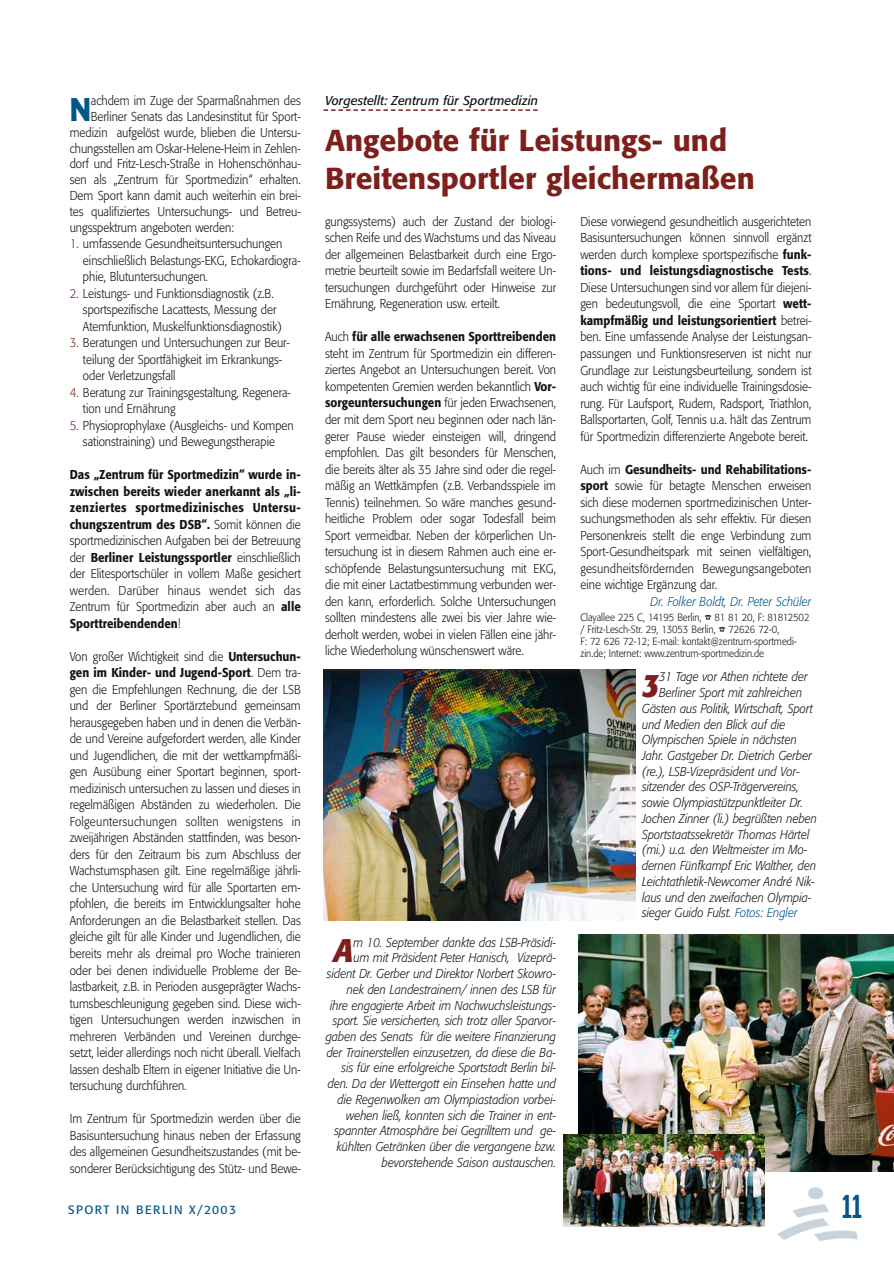
<style>
.page{position:relative;width:894px;height:1264px;background:#fff}
.page>*{position:absolute;margin:0;border:0;box-sizing:border-box;transform-origin:0 0}
.t1{font:700 33px "Garage Gothic";color:#005888}
.t2{font:italic 700 32.4px "Formata";color:#7d201c;scale:.9 1}
.t3{font:700 32.4px "Formata";color:#005788;scale:.9 1}
.t4{font:500 30px/37.7px "Formata";color:#7d201c}
.t5{font:300 12.75px/16.5px "Formata";color:#131413;text-align:justify;scale:.9 1}
.t6{font:italic 300 12.75px/15.8px "Formata";color:#131413;text-align:right;scale:.9 1}
.t7{font:italic 12.75px "Formata";color:#131413}
.t8{font:italic 300 12.75px "Formata";color:#005788;scale:.9 1}
.t9{font:12px "Formata";letter-spacing:.115em;color:#005788}
.t10{font:300 10.5px/12px "Formata";color:#131413;scale:.9 1}
.s1{font-weight:500}
.s2{color:#7d201c}
.s3{color:#005788}
</style>
<div class="page">
<img style="left:777px;top:1187px;width:81px;height:54px">
<svg style="left:323px;top:109px;width:214px;height:2px"></svg>
<img style="left:578px;top:934px;width:315px;height:237px">
<img style="left:563px;top:1134px;width:201px;height:92px">
<img style="left:323px;top:669px;width:312px;height:251px">
<p class="t7" style="left:325px;top:95px;width:215px">Vorgestellt: Zentrum für Sportmedizin</p>
<h3 class="t4" style="left:325px;top:124px;width:431px">Angebote für Leistungs- und<br>Breitensportler gleichermaßen</h3>
<p class="t5" style="left:325px;top:214px;width:258px">gungssystems) auch der Zustand der biologi&shy;schen Reife und des Wachstums und das Niveau der allgemeinen Belastbarkeit durch eine Ergo&shy;metrie beurteilt sowie im Bedarfsfall weitere Un&shy;tersuchungen durchgeführt oder Hinweise zur Ernährung, Regeneration usw. erteilt.</p>
<p class="t5" style="left:325px;top:329px;width:258px">Auch <span class="s1">für alle erwachsenen Sporttreibenden </span>steht im Zentrum für Sportmedizin ein differen&shy;ziertes Angebot an Untersuchungen bereit. Von kompetenten Gremien werden bekanntlich <span class="s1">Vor&shy;sorgeuntersuchungen</span> für jeden Erwachsenen, der mit dem Sport neu beginnen oder nach län&shy;gerer Pause wieder einsteigen will, dringend empfohlen. Das gilt besonders für Menschen, die bereits älter als 35 Jahre sind oder die regel&shy;mäßig an Wettkämpfen (z.B. Verbandsspiele im Tennis) teilnehmen. So wäre manches gesund&shy;heitliche Problem oder sogar Todesfall beim Sport vermeidbar. Neben der körperlichen Un&shy;tersuchung ist in diesem Rahmen auch eine er&shy;schöpfende Belastungsuntersuchung mit EKG, die mit einer Lactatbestimmung verbunden wer&shy;den kann, erforderlich. Solche Untersuchungen sollten mindestens alle zwei bis vier Jahre wie&shy;derholt werden, wobei in vielen Fällen eine jähr&shy;liche Wiederholung wünschenswert wäre.</p>
<h2 class="t3" style="left:70px;top:95px;width:25px">N</h2>
<p class="t5" style="left:91px;top:94px;width:234px">achdem im Zuge der Sparmaßnahmen des</p>
<p class="t5" style="left:91px;top:109px;width:234px">Berliner Senats das Landesinstitut für Sport-</p>
<p class="t5" style="left:70px;top:125px;width:258px">medizin aufgelöst wurde, blieben die Untersu-</p>
<p class="t5" style="left:70px;top:141px;width:258px">chungsstellen am Oskar-Helene-Heim in Zehlen-</p>
<p class="t5" style="left:70px;top:157px;width:258px">dorf und Fritz-Lesch-Straße in Hohenschönhau-</p>
<p class="t5" style="left:70px;top:172px;width:258px">sen als „Zentrum für Sportmedizin“ erhalten.</p>
<p class="t5" style="left:70px;top:188px;width:258px">Dem Sport kann damit auch weiterhin ein brei-</p>
<p class="t5" style="left:70px;top:204px;width:258px">tes qualifiziertes Untersuchungs- und Betreu-</p>
<p class="t5" style="left:70px;top:220px;width:184px">ungsspektrum angeboten werden:</p>
<p class="t5" style="left:83px;top:236px;width:243px;text-align:left;text-indent:-13px"><span class="s2">1.</span> umfassende Gesundheitsuntersuchungen einschließlich Belastungs-EKG, Echokardiogra&shy;phie, Blutuntersuchungen.</p>
<p class="t5" style="left:83px;top:286px;width:222px;text-align:left;text-indent:-13px"><span class="s2">2.</span> Leistungs- und Funktionsdiagnostik (z.B. sportspezifische Lacattests, Messung der<br>Atemfunktion, Muskelfunktionsdiagnostik)</p>
<p class="t5" style="left:83px;top:335px;width:231px;text-align:left;text-indent:-13px"><span class="s2">3.</span> Beratungen und Untersuchungen zur Beur&shy;teilung der Sportfähigkeit im Erkrankungs&shy;oder Verletzungsfall</p>
<p class="t5" style="left:83px;top:385px;width:232px;text-indent:-13px"><span class="s2">4.</span> Beratung zur Trainingsgestaltung, Regenera&shy;tion und Ernährung</p>
<p class="t5" style="left:70px;top:418px;width:250px;text-align:center"><span class="s2">5.</span> Physioprophylaxe (Ausgleichs- und Kompen sationstraining) und Bewegungstherapie</p>
<p class="t5" style="left:70px;top:467px;width:258px"><span class="s1">Das „Zentrum für Sportmedizin“ wurde in&shy;zwischen bereits wieder anerkannt als „li&shy;zenziertes sportmedizinisches Untersu&shy;chungszentrum des DSB“.</span> Somit können die sportmedizinischen Aufgaben bei der Betreuung der <span class="s1">Berliner Leistungssportler</span> einschließlich der Elitesportschüler in vollem Maße gesichert werden. Darüber hinaus wendet sich das Zentrum für Sportmedizin aber auch an <span class="s1">alle Sporttreibendenden</span>!</p>
<p class="t5" style="left:70px;top:649px;width:258px">Von großer Wichtigkeit sind die <span class="s1">Untersuchun&shy;gen im Kinder- und Jugend-Sport</span>. Dem tra&shy;gen die Empfehlungen Rechnung, die der LSB und der Berliner Sportärztebund gemeinsam herausgegeben haben und in denen die Verbän&shy;de und Vereine aufgefordert werden, alle Kinder und Jugendlichen, die mit der wettkampfmäßi&shy;gen Ausübung einer Sportart beginnen, sport&shy;medizinisch untersuchen zu lassen und dieses in regelmäßigen Abständen zu wiederholen. Die Folgeuntersuchungen sollten wenigstens in zweijährigen Abständen stattfinden, was beson&shy;ders für den Zeitraum bis zum Abschluss der Wachstumsphasen gilt. Eine regelmäßige jährli&shy;che Untersuchung wird für alle Sportarten em&shy;pfohlen, die bereits im Entwicklungsalter hohe Anforderungen an die Belastbarkeit stellen. Das gleiche gilt für alle Kinder und Jugendlichen, die bereits mehr als dreimal pro Woche trainieren oder bei denen individuelle Probleme der Be&shy;lastbarkeit, z.B. in Perioden ausgeprägter Wachs&shy;tumsbeschleunigung gegeben sind. Diese wich&shy;tigen Untersuchungen werden inzwischen in mehreren Verbänden und Vereinen durchge&shy;setzt, leider allerdings noch nicht überall. Vielfach lassen deshalb Eltern in eigener Initiative die Un&shy;tersuchung durchführen.</p>
<p class="t5" style="left:70px;top:1111px;width:258px">Im Zentrum für Sportmedizin werden über die Basisuntersuchung hinaus neben der Erfassung des allgemeinen Gesundheitszustandes (mit be&shy;sonderer Berücksichtigung des Stütz- und Bewe-</p>
<p class="t9" style="left:68px;top:1203px;width:169px">SPORT IN BERLIN X/2003</p>
<h1 class="t1" style="left:841px;top:1186px;width:22px">11</h1>
<p class="t5" style="left:580px;top:214px;width:258px">Diese vorwiegend gesundheitlich ausgerichteten Basisuntersuchungen können sinnvoll ergänzt werden durch komplexe sportspezifische <span class="s1">funk&shy;tions- und leistungsdiagnostische Tests</span>.<br>Diese Untersuchungen sind vor allem für diejeni&shy;gen bedeutungsvoll, die eine Sportart <span class="s1">wett&shy;kampfmäßig und leistungsorientiert</span> betrei&shy;ben. Eine umfassende Analyse der Leistungsan&shy;passungen und Funktionsreserven ist nicht nur Grundlage zur Leistungsbeurteilung, sondern ist auch wichtig für eine individuelle Trainingsdosie&shy;rung. Für Laufsport, Rudern, Radsport, Triathlon, Ballsportarten, Golf, Tennis u.a. hält das Zentrum für Sportmedizin differenzierte Angebote bereit.</p>
<p class="t5" style="left:580px;top:461px;width:258px">Auch im <span class="s1">Gesundheits- und Rehabilitations&shy;sport</span> sowie für betagte Menschen erweisen sich diese modernen sportmedizinischen Unter&shy;suchungsmethoden als sehr effektiv. Für diesen Personenkreis stellt die enge Verbindung zum Sport-Gesundheitspark mit seinen vielfältigen, gesundheitsfördernden Bewegungsangeboten eine wichtige Ergänzung dar.</p>
<p class="t8" style="left:650px;top:595px;width:180px">Dr. Folker Boldt, Dr. Peter Schüler</p>
<p class="t10" style="left:580px;top:611px;width:256px">Clayallee 225 C, 14195 Berlin, ☎ 81 81 20, F: 81812502 / Fritz-Lesch-Str. 29, 13053 Berlin, ☎ 72626 72-0,<br>F: 72 626 72-12; E-mail: kontakt@zentrum-sportmedi&shy;zin.de; Internet: www.zentrum-sportmedizin.de</p>
<h2 class="t2" style="left:642px;top:671px;width:20px">3</h2>
<p class="t6" style="left:658px;top:669px;width:167px">31 Tage vor Athen richtete der</p>
<p class="t6" style="left:658px;top:685px;width:161px">Berliner Sport mit zahlreichen</p>
<p class="t6" style="left:642px;top:701px;width:191px">Gästen aus Politik, Wirtschaft, Sport</p>
<p class="t6" style="left:642px;top:717px;width:161px">und Medien den Blick auf die</p>
<p class="t6" style="left:642px;top:732px;width:173px">Olympischen Spiele in nächsten</p>
<p class="t6" style="left:642px;top:748px;width:190px">Jahr. Gastgeber Dr. Dietrich Gerber</p>
<p class="t6" style="left:642px;top:764px;width:176px">(re.), LSB-Vizepräsident und Vor-</p>
<p class="t6" style="left:642px;top:780px;width:176px">sitzender des OSP-Trägervereins,</p>
<p class="t6" style="left:642px;top:795px;width:180px">sowie Olympiastützpunktleiter Dr.</p>
<p class="t6" style="left:642px;top:811px;width:196px">Jochen Zinner (li.) begrüßten neben</p>
<p class="t6" style="left:642px;top:827px;width:187px">Sportstaatssekretär Thomas Härtel</p>
<p class="t6" style="left:642px;top:842px;width:185px">(mi.) u.a. den Weltmeister im Mo-</p>
<p class="t6" style="left:642px;top:858px;width:195px">dernen Fünfkampf Eric Walther, den</p>
<p class="t6" style="left:642px;top:874px;width:193px">Leichtathletik-Newcomer André Nik-</p>
<p class="t6" style="left:642px;top:890px;width:190px">laus und den zweifachen Olympia-</p>
<p class="t6" style="left:642px;top:905px;width:174px">sieger Guido Fulst. <span class="s3">Fotos: Engler</span></p>
<p class="t6" style="left:325px;top:935px;width:257px">m 10. September dankte das LSB-Präsidi-<br>um mit Präsident Peter Hanisch, Vizeprä&shy;sident Dr. Gerber und Direktor Norbert Skowro&shy;nek den Landestrainern/ innen des LSB für ihre engagierte Arbeit im Nachwuchsleistungs&shy;sport. Sie versicherten, sich trotz aller Sparvor&shy;gaben des Senats für die weitere Finanzierung der Trainerstellen einzusetzen, da diese die Ba&shy;sis für eine erfolgreiche Sportstadt Berlin bil&shy;den. Da der Wettergott ein Einsehen hatte und die Regenwolken am Olympiastadion vorbei&shy;wehen ließ, konnten sich die Trainer in ent&shy;spannter Atmosphäre bei Gegrilltem und ge&shy;kühlten Getränken über die vergangene bzw. bevorstehende Saison austauschen.</p>
<h2 class="t2" style="left:333px;top:936px;width:24px">A</h2>
</div>
